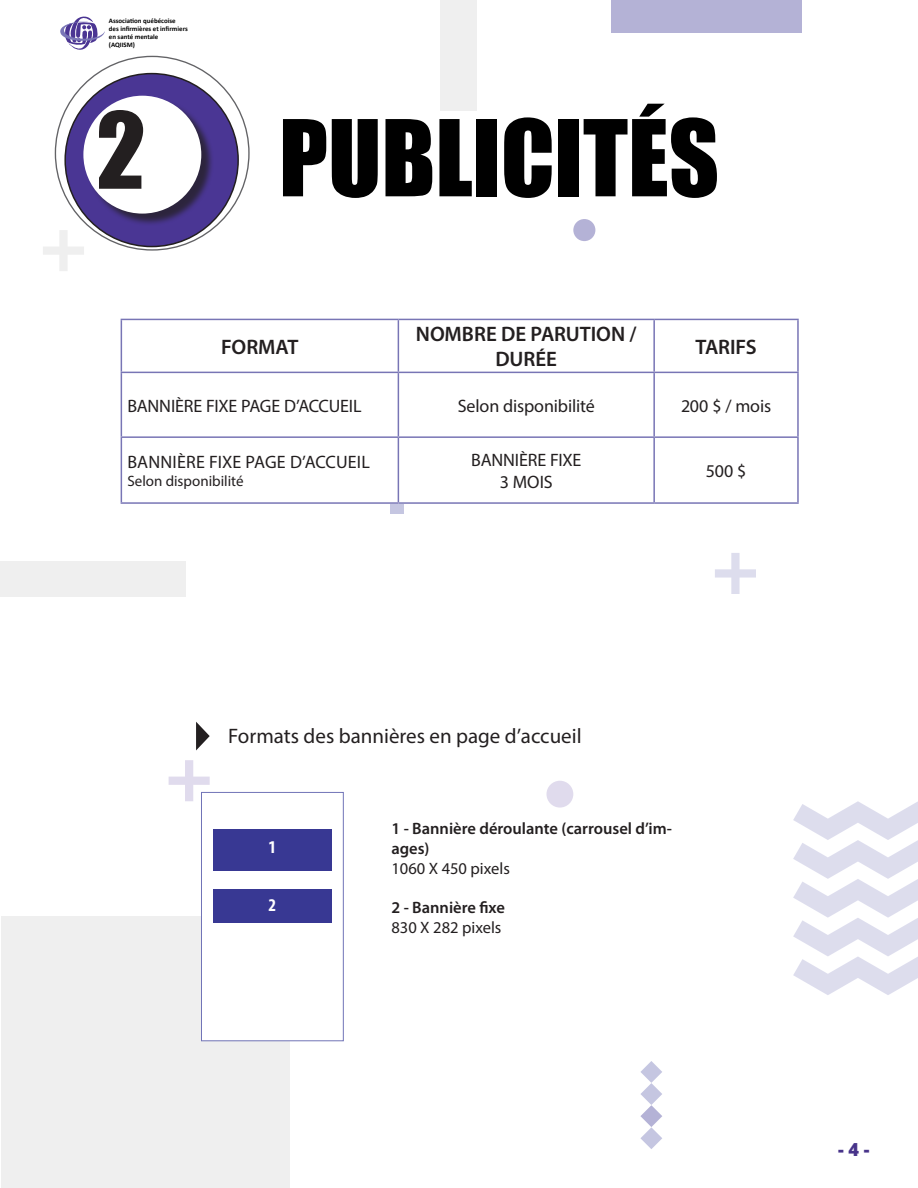
<style>
.page{position:relative;width:918px;height:1188px;background:#fff}
.page>*{position:absolute;margin:0;border:0;box-sizing:border-box;transform-origin:0 0}
.t1{font:97.8px "Impact";color:#000}
.t2{font:97.8px "Impact";color:#231f20}
.t3{font:600 21px/25.2px "Myriad Pro";letter-spacing:-.005em;color:#231f20;text-align:center}
.t4{font:21px "Myriad Pro";color:#231f20}
.t5{font:18px "Myriad Pro";letter-spacing:-.005em;color:#231f20}
.t6{font:800 18px "Open Sans";color:#48348a}
.t7{font:700 condensed 18px "Myriad Pro";color:#fff}
.t8{font:600 16.5px/19.8px "Myriad Pro";color:#231f20}
.t9{font:16.5px "Myriad Pro";color:#231f20}
.t10{font:15px "Myriad Pro";color:#231f20}
.t11{font:700 6.9px/8.2px "Calibri";color:#000}
.s1{font-weight:400}
</style>
<div class="page">
<div style="left:1px;top:917px;width:289px;height:271px;background:#efefef"></div>
<div style="left:546px;top:781px;width:27px;height:27px;background:#e0dbed;border-radius:50%"></div>
<div style="left:573px;top:219px;width:22px;height:22px;background:#b4b2d6;border-radius:50%"></div>
<svg style="left:640px;top:1061px;width:22px;height:88px"></svg>
<div style="left:0;top:561px;width:185px;height:35px;background:#efefef"></div>
<div style="left:390px;top:368px;width:13px;height:146px;background:#c5c6e1"></div>
<svg style="left:43px;top:230px;width:41px;height:41px"></svg>
<svg style="left:169px;top:760px;width:41px;height:41px"></svg>
<svg style="left:715px;top:553px;width:41px;height:41px"></svg>
<svg style="left:793px;top:801px;width:125px;height:194px"></svg>
<div style="left:441px;top:0;width:36px;height:111px;background:#efefef"></div>
<div style="left:612px;top:0;width:190px;height:32px;background:#b4b2d6"></div>
<svg style="left:60px;top:16px;width:45px;height:34px"></svg>
<svg style="left:55px;top:56px;width:194px;height:194px"></svg>
<div style="left:65px;top:74px;width:173px;height:173px;background:#4a3694;border-radius:50%"></div>
<div style="left:85px;top:98px;width:129px;height:129px;background:#231f20;opacity:.75"></div>
<div style="left:83px;top:96px;width:118px;height:118px;background:#fff;border-radius:50%"></div>
<div style="left:121px;top:319px;width:676px;height:185px;background:#fff"></div>
<hr style="left:121px;top:319px;width:277px;height:1px;background:#7875b5">
<hr style="left:121px;top:320px;width:1px;height:52px;background:#7875b5">
<hr style="left:398px;top:319px;width:256px;height:1px;background:#7875b5">
<hr style="left:398px;top:320px;width:1px;height:52px;background:#7875b5">
<hr style="left:121px;top:372px;width:277px;height:1px;background:#7875b5">
<hr style="left:121px;top:373px;width:1px;height:63px;background:#7875b5">
<hr style="left:398px;top:372px;width:256px;height:1px;background:#7875b5">
<hr style="left:398px;top:373px;width:1px;height:63px;background:#7875b5">
<hr style="left:654px;top:319px;width:145px;height:1px;background:#7875b5">
<hr style="left:653px;top:320px;width:2px;height:52px;background:#7875b5">
<hr style="left:797px;top:320px;width:2px;height:52px;background:#7875b5">
<hr style="left:654px;top:372px;width:145px;height:1px;background:#7875b5">
<hr style="left:653px;top:373px;width:2px;height:63px;background:#7875b5">
<hr style="left:797px;top:373px;width:2px;height:63px;background:#7875b5">
<hr style="left:121px;top:436px;width:277px;height:2px;background:#7875b5">
<hr style="left:121px;top:438px;width:1px;height:64px;background:#7875b5">
<hr style="left:121px;top:502px;width:277px;height:2px;background:#7875b5">
<hr style="left:398px;top:436px;width:256px;height:2px;background:#7875b5">
<hr style="left:398px;top:438px;width:1px;height:64px;background:#7875b5">
<hr style="left:398px;top:502px;width:256px;height:2px;background:#7875b5">
<hr style="left:654px;top:436px;width:145px;height:2px;background:#7875b5">
<hr style="left:653px;top:438px;width:2px;height:64px;background:#7875b5">
<hr style="left:797px;top:438px;width:2px;height:64px;background:#7875b5">
<hr style="left:654px;top:502px;width:145px;height:2px;background:#7875b5">
<div style="left:201px;top:792px;width:143px;height:249px;background:#fff;border:1px solid #7174b7"></div>
<div style="left:213px;top:829px;width:119px;height:42px;background:#383893"></div>
<div style="left:213px;top:889px;width:119px;height:34px;background:#383893"></div>
<svg style="left:196px;top:722px;width:14px;height:28px"></svg>
<p class="t11" style="left:109px;top:16px;width:80px">Association québécoise<br>des infirmières et infirmiers en santé mentale<br>(AQIISM)</p>
<p class="t2" style="left:96px;top:75px;width:51px">2</p>
<p class="t1" style="left:279px;top:82px;width:442px">PUBLICITÉS</p>
<p class="t3" style="left:221px;top:334px;width:79px">FORMAT</p>
<p class="t3" style="left:416px;top:322px;width:222px">NOMBRE DE PARUTION /<br>DURÉE</p>
<p class="t3" style="left:695px;top:334px;width:63px">TARIFS</p>
<p class="t5" style="left:127px;top:394px;width:236px">BANNIÈRE FIXE PAGE D’ACCUEIL</p>
<p class="t5" style="left:458px;top:394px;width:139px">Selon disponibilité</p>
<p class="t5" style="left:681px;top:394px;width:92px">200 $ / mois</p>
<p class="t5" style="left:128px;top:451px;width:244px">BANNIÈRE FIXE PAGE D’ACCUEIL</p>
<p class="t10" style="left:127px;top:472px;width:118px">Selon disponibilité</p>
<p class="t5" style="left:471px;top:449px;width:111px">BANNIÈRE FIXE</p>
<p class="t5" style="left:500px;top:471px;width:54px">3 MOIS</p>
<p class="t5" style="left:706px;top:460px;width:42px">500 $</p>
<p class="t4" style="left:228px;top:723px;width:355px">Formats des bannières en page d’accueil</p>
<p class="t7" style="left:269px;top:838px;width:9px">1</p>
<p class="t7" style="left:269px;top:895px;width:9px">2</p>
<p class="t8" style="left:391px;top:819px;width:282px">1 - Bannière déroulante (carrousel d’im&shy;ages)</p>
<p class="t9" style="left:391px;top:858px;width:120px">1060 X 450 pixels</p>
<p class="t8" style="left:391px;top:898px;width:115px">2 - Bannière fixe<br><span class="s1">830 X 282 pixels</span></p>
<p class="t6" style="left:838px;top:1136px;width:33px">- 4 -</p>
</div>
